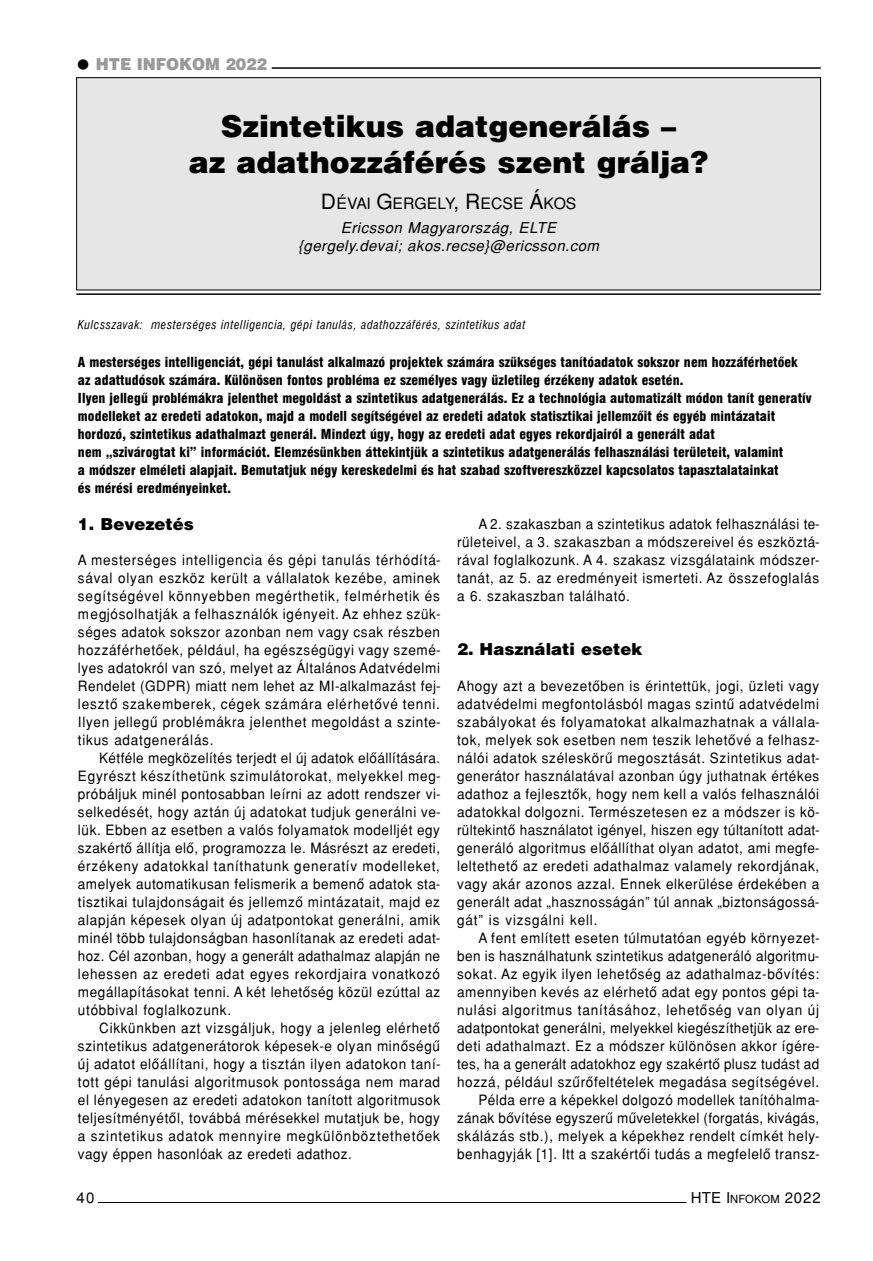
<style>
.page{position:relative;width:873px;height:1261px;background:#fff}
.page>*{position:absolute;margin:0;border:0;box-sizing:border-box;transform-origin:0 0}
.t1{font:900 30px/36px "H Helvetica";color:#000;text-align:center}
.t2{font:900 16.5px "H Helvetica";color:#000}
.t3{font:900 16.5px "H Helvetica";letter-spacing:-.005em;color:#999;scale:.95 1}
.t4{font:15.75px "H Helvetica";letter-spacing:.01em;color:#000}
.t5{font:italic 15px/18px "H Helvetica";letter-spacing:.03em;color:#000;text-align:center}
.t6{font:15px "H Helvetica";letter-spacing:.06em;color:#000}
.t7{font:14.25px/18px "H Helvetica";letter-spacing:.045em;color:#000;text-align:justify;scale:.95 1}
.t8{font:900 condensed 13.5px/18px "H Helvetica";letter-spacing:.005em;color:#000}
.t9{font:italic condensed 12px "H Helvetica";letter-spacing:.05em;color:#000}
.s1{font-size:21px}
.s2{font-size:11.25px}
</style>
<div class="page">
<hr style="left:98px;top:1202px;width:588px;height:1px;background:#000">
<hr style="left:76px;top:293px;width:745px;height:2px;background:#000">
<hr style="left:272px;top:67px;width:549px;height:2px;background:#000">
<div style="left:77px;top:78px;width:743px;height:212px;background:#e6e6e6"></div>
<p class="t3" style="left:96px;top:58px;width:181px">HTE INFOKOM 2022</p>
<h1 class="t1" style="left:189px;top:111px;width:521px">Szintetikus adatgenerálás –<br>az adathozzáférés szent grálja?</h1>
<p class="t4" style="left:321px;top:198px;width:257px"><span class="s1">D</span>ÉVAI <span class="s1">G</span>ERGELY<span class="s1">, R</span>ECSE <span class="s1">Á</span>KOS</p>
<p class="t5" style="left:298px;top:220px;width:302px">Ericsson Magyarország, ELTE {gergely.devai; akos.recse}@ericsson.com</p>
<p class="t9" style="left:78px;top:320px;width:449px">Kulcsszavak: mesterséges intelligencia, gépi tanulás, adathozzáférés, szintetikus adat</p>
<p class="t8" style="left:78px;top:353px;width:735px">A mesterséges intelligenciát, gépi tanulást alkalmazó projektek számára szükséges tanítóadatok sokszor nem hozzáférhetôek az adattudósok számára. Különösen fontos probléma ez személyes vagy üzletileg érzékeny adatok esetén.<br>Ilyen jellegû problémákra jelenthet megoldást a szintetikus adatgenerálás. Ez a technológia automatizált módon tanít generatív modelleket az eredeti adatokon, majd a modell segítségével az eredeti adatok statisztikai jellemzôit és egyéb mintázatait hordozó, szintetikus adathalmazt generál. Mindezt úgy, hogy az eredeti adat egyes rekordjairól a generált adat<br>nem „szivárogtat ki” információt. Elemzésünkben áttekintjük a szintetikus adatgenerálás felhasználási területeit, valamint<br>a módszer elméleti alapjait. Bemutatjuk négy kereskedelmi és hat szabad szoftvereszközzel kapcsolatos tapasztalatainkat<br>és mérési eredményeinket.</p>
<p class="t2" style="left:78px;top:518px;width:118px">1. Bevezetés</p>
<p class="t7" style="left:78px;top:552px;width:383px">A mesterséges intelligencia és gépi tanulás térhódítá&shy;sával olyan eszköz került a vállalatok kezébe, aminek segítségével könnyebben megérthetik, felmérhetik és megjósolhatják a felhasználók igényeit. Az ehhez szük&shy;séges adatok sokszor azonban nem vagy csak részben hozzáférhetôek, például, ha egészségügyi vagy szemé&shy;lyes adatokról van szó, melyet az Általános Adatvédelmi Rendelet (GDPR) miatt nem lehet az MI-alkalmazást fej&shy;lesztô szakemberek, cégek számára elérhetôvé tenni.<br>Ilyen jellegû problémákra jelenthet megoldást a szinte&shy;tikus adatgenerálás.</p>
<p class="t7" style="left:78px;top:750px;width:383px;text-indent:21px">Kétféle megközelítés terjedt el új adatok elôállítására.<br>Egyrészt készíthetünk szimulátorokat, melyekkel meg&shy;próbáljuk minél pontosabban leírni az adott rendszer vi&shy;selkedését, hogy aztán új adatokat tudjuk generálni ve&shy;lük. Ebben az esetben a valós folyamatok modelljét egy szakértô állítja elô, programozza le. Másrészt az eredeti, érzékeny adatokkal taníthatunk generatív modelleket, amelyek automatikusan felismerik a bemenô adatok sta&shy;tisztikai tulajdonságait és jellemzô mintázatait, majd ez alapján képesek olyan új adatpontokat generálni, amik minél több tulajdonságban hasonlítanak az eredeti adat&shy;hoz. Cél azonban, hogy a generált adathalmaz alapján ne lehessen az eredeti adat egyes rekordjaira vonatkozó megállapításokat tenni. A két lehetôség közül ezúttal az utóbbival foglalkozunk.</p>
<p class="t7" style="left:78px;top:1020px;width:383px;text-indent:21px">Cikkünkben azt vizsgáljuk, hogy a jelenleg elérhetô szintetikus adatgenerátorok képesek-e olyan minôségû új adatot elôállítani, hogy a tisztán ilyen adatokon taní&shy;tott gépi tanulási algoritmusok pontossága nem marad el lényegesen az eredeti adatokon tanított algoritmusok teljesítményétôl, továbbá mérésekkel mutatjuk be, hogy a szintetikus adatok mennyire megkülönböztethetôek vagy éppen hasonlóak az eredeti adathoz.</p>
<p class="t7" style="left:457px;top:516px;width:383px;text-indent:21px">A 2. szakaszban a szintetikus adatok felhasználási te&shy;rületeivel, a 3. szakaszban a módszereivel és eszköztá&shy;rával foglalkozunk. A 4. szakasz vizsgálataink módszer&shy;tanát, az 5. az eredményeit ismerteti. Az összefoglalás a 6. szakaszban található.</p>
<p class="t2" style="left:457px;top:642px;width:187px">2. Használati esetek</p>
<p class="t7" style="left:457px;top:678px;width:383px">Ahogy azt a bevezetôben is érintettük, jogi, üzleti vagy adatvédelmi megfontolásból magas szintû adatvédelmi szabályokat és folyamatokat alkalmazhatnak a vállala&shy;tok, melyek sok esetben nem teszik lehetôvé a felhasz&shy;nálói adatok széleskörû megosztását. Szintetikus adat&shy;generátor használatával azonban úgy juthatnak értékes adathoz a fejlesztôk, hogy nem kell a valós felhasználói adatokkal dolgozni. Természetesen ez a módszer is kö&shy;rültekintô használatot igényel, hiszen egy túltanított adat&shy;generáló algoritmus elôállíthat olyan adatot, ami megfe&shy;leltethetô az eredeti adathalmaz valamely rekordjának, vagy akár azonos azzal. Ennek elkerülése érdekében a generált adat „hasznosságán” túl annak „biztonságossá&shy;gát” is vizsgálni kell.</p>
<p class="t7" style="left:457px;top:930px;width:383px;text-align:right">A fent említett eseten túlmutatóan egyéb környezet&shy;ben is használhatunk szintetikus adatgeneráló algoritmu&shy;sokat. Az egyik ilyen lehetôség az adathalmaz-bôvítés: amennyiben kevés az elérhetô adat egy pontos gépi ta&shy;nulási algoritmus tanításához, lehetôség van olyan új adatpontokat generálni, melyekkel kiegészíthetjük az ere&shy;deti adathalmazt. Ez a módszer különösen akkor ígére&shy;tes, ha a generált adatokhoz egy szakértô plusz tudást ad hozzá, például szûrôfeltételek megadása segítségével.<br>Példa erre a képekkel dolgozó modellek tanítóhalma&shy;zának bôvítése egyszerû mûveletekkel (forgatás, kivágás, skálázás stb.), melyek a képekhez rendelt címkét hely&shy;benhagyják [1]. Itt a szakértôi tudás a megfelelô transz-</p>
<p class="t6" style="left:76px;top:1192px;width:20px">40</p>
<p class="t6" style="left:691px;top:1192px;width:131px">HTE I<span class="s2">NFOKOM</span> 2022</p>
</div>
